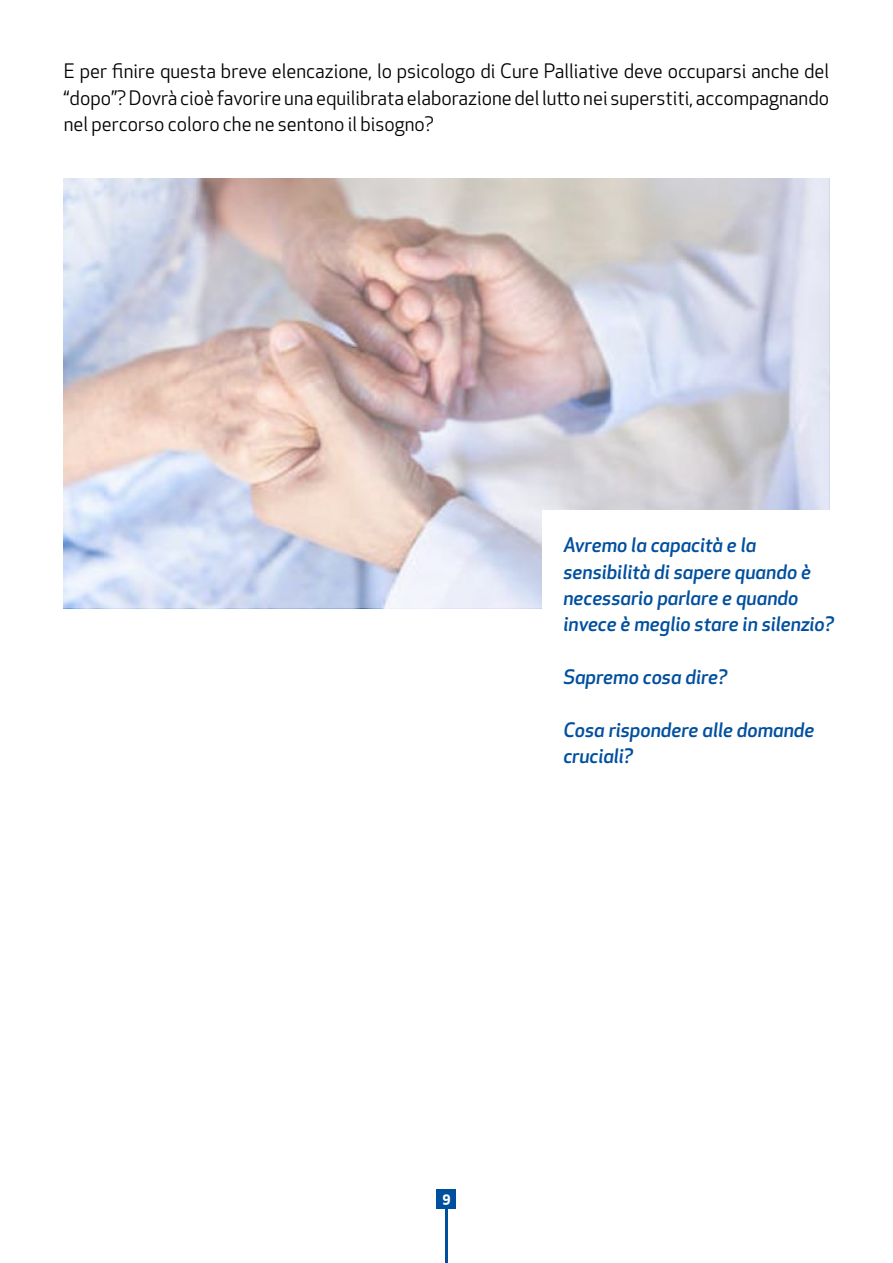
<style>
.page{position:relative;width:893px;height:1263px;background:#fff}
.page>*{position:absolute;margin:0;border:0;box-sizing:border-box;transform-origin:0 0}
.t1{font:19.5px/26.4px "Apex New";color:#000;text-align:justify}
.t2{font:italic 500 19.5px/26.4px "Apex New";color:#004f9f}
.t3{font:700 13.5px "Apex New";color:#fff}
</style>
<div class="page">
<hr style="left:445px;top:1198px;width:3px;height:65px;background:#004f9f">
<div style="left:437px;top:1189px;width:19px;height:19px;background:#004f9f"></div>
<img style="left:64px;top:178px;width:765px;height:430px">
<div style="left:542px;top:510px;width:315px;height:280px;background:#fff"></div>
<p class="t1" style="left:64px;top:58px;width:767px">E per finire questa breve elencazione, lo psicologo di Cure Palliative deve occuparsi anche del “dopo”? Dovrà cioè favorire una equilibrata elaborazione del lutto nei superstiti, accompagnando nel percorso coloro che ne sentono il bisogno?</p>
<p class="t2" style="left:563px;top:531px;width:272px">Avremo la capacità e la sensibilità di sapere quando è necessario parlare e quando invece è meglio stare in silenzio?</p>
<p class="t2" style="left:563px;top:663px;width:165px">Sapremo cosa dire?</p>
<p class="t2" style="left:563px;top:716px;width:253px">Cosa rispondere alle domande cruciali?</p>
<p class="t3" style="left:442px;top:1188px;width:10px">9</p>
</div>
